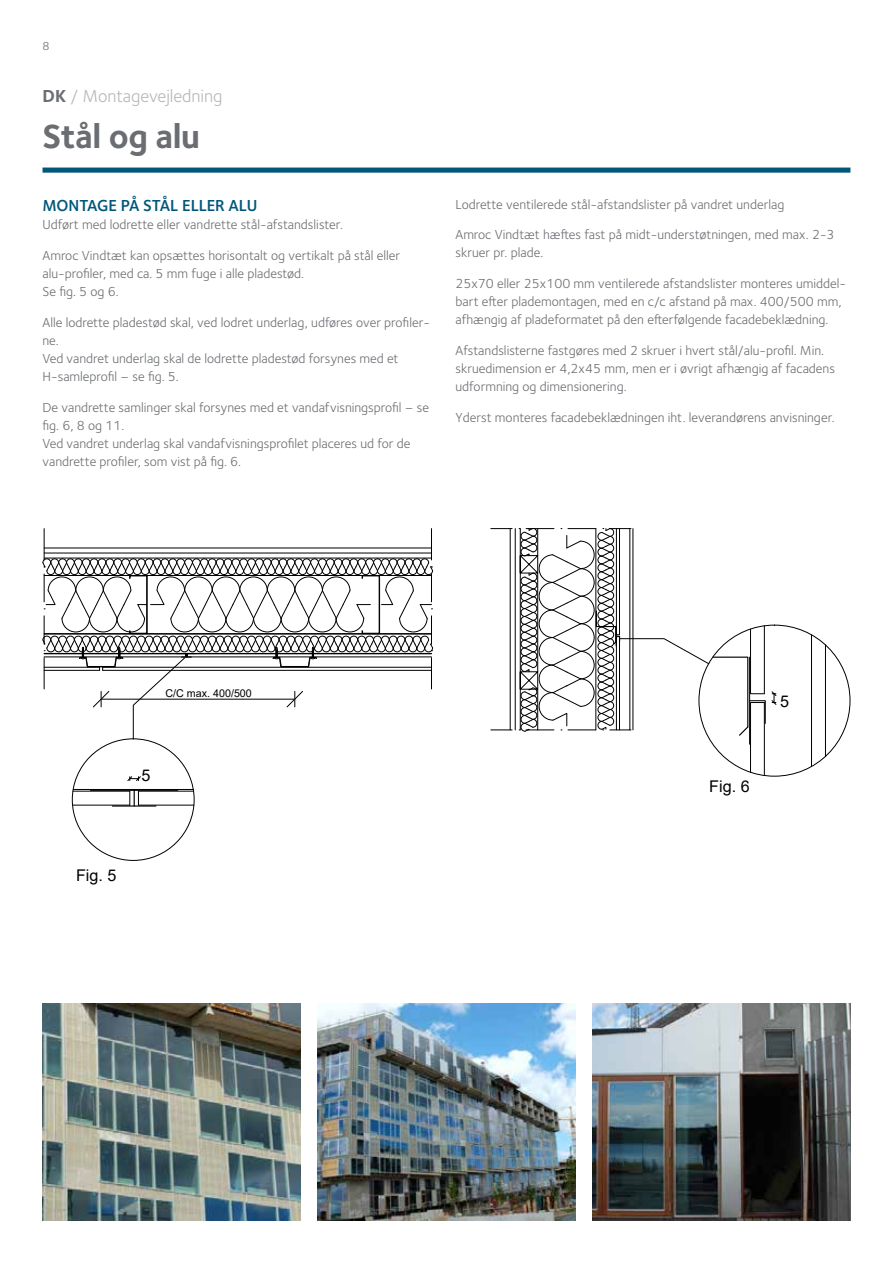
<style>
.page{position:relative;width:893px;height:1263px;background:#fff}
.page>*{position:absolute;margin:0;border:0;box-sizing:border-box;transform-origin:0 0}
.t1{font:700 34.5px "Foundry Sterling";letter-spacing:-.01em;color:#6a6d71}
.t2{font:18px "Foundry Sterling";letter-spacing:-.005em;color:#b6b7b7}
.t3{font:600 16.5px "Foundry Sterling";letter-spacing:-.01em;color:#005779}
.t4{font:16.2px "Arial";color:#000}
.t5{font:13.5px/18px "Foundry Sterling";color:#6a6d71}
.t6{font:12px "Foundry Sterling";color:#6a6d71}
.t7{font:10.65px "Arial";color:#000}
.s1{font-weight:700;color:#6a6d71}
</style>
<div class="page">
<div style="left:43px;top:168px;width:807px;height:5px;background:#005779"></div>
<hr style="left:44px;top:553px;width:387px;height:1px;background:#000">
<hr style="left:44px;top:548px;width:387px;height:1px;background:#000">
<hr style="left:44px;top:529px;width:1px;height:31px;background:#000">
<hr style="left:431px;top:529px;width:1px;height:31px;background:#000">
<hr style="left:515px;top:529px;width:1px;height:201px;background:#000">
<hr style="left:510px;top:529px;width:1px;height:201px;background:#000">
<svg style="left:491px;top:730px;width:21px;height:1px"></svg>
<svg style="left:491px;top:528px;width:21px;height:1px"></svg>
<svg style="left:42px;top:558px;width:391px;height:181px"></svg>
<hr style="left:811px;top:635px;width:1px;height:132px;background:#000">
<hr style="left:825px;top:645px;width:1px;height:112px;background:#000">
<hr style="left:749px;top:657px;width:1px;height:87px;background:#000">
<svg style="left:519px;top:528px;width:258px;height:209px"></svg>
<hr style="left:750px;top:702px;width:1px;height:70px;background:#000">
<hr style="left:764px;top:702px;width:1px;height:73px;background:#000">
<hr style="left:73px;top:789px;width:120px;height:1px;background:#000">
<hr style="left:73px;top:805px;width:57px;height:1px;background:#000">
<hr style="left:138px;top:805px;width:56px;height:1px;background:#000">
<hr style="left:73px;top:791px;width:57px;height:1px;background:#000">
<hr style="left:138px;top:791px;width:56px;height:1px;background:#000">
<hr style="left:91px;top:790px;width:87px;height:1px;background:#000">
<svg style="left:129px;top:790px;width:10px;height:15px"></svg>
<hr style="left:112px;top:805px;width:44px;height:2px;background:#000">
<svg style="left:127px;top:776px;width:14px;height:5px"></svg>
<img style="left:43px;top:1003px;width:257px;height:217px">
<img style="left:317px;top:1003px;width:258px;height:217px">
<img style="left:592px;top:1003px;width:258px;height:217px">
<p class="t6" style="left:43px;top:39px;width:9px">8</p>
<h2 class="t2" style="left:43px;top:86px;width:181px"><span class="s1">DK</span> / Montagevejledning</h2>
<h1 class="t1" style="left:43px;top:115px;width:159px">Stål og alu</h1>
<p class="t3" style="left:43px;top:196px;width:216px">MONTAGE PÅ STÅL ELLER ALU</p>
<p class="t5" style="left:43px;top:216px;width:302px">Udført med lodrette eller vandrette stål-afstandslister.</p>
<p class="t5" style="left:43px;top:247px;width:359px">Amroc Vindtæt kan opsættes horisontalt og vertikalt på stål eller alu-profiler, med ca. 5 mm fuge i alle pladestød.<br>Se fig. 5 og 6.</p>
<p class="t5" style="left:43px;top:314px;width:389px">Alle lodrette pladestød skal, ved lodret underlag, udføres over profiler&shy;ne.<br>Ved vandret underlag skal de lodrette pladestød forsynes med et H-samleprofil – se fig. 5.</p>
<p class="t5" style="left:43px;top:398px;width:388px">De vandrette samlinger skal forsynes med et vandafvisningsprofil – se fig. 6, 8 og 11.<br>Ved vandret underlag skal vandafvisningsprofilet placeres ud for de vandrette profiler, som vist på fig. 6.</p>
<p class="t5" style="left:455px;top:195px;width:330px">Lodrette ventilerede stål-afstandslister på vandret underlag</p>
<p class="t5" style="left:455px;top:226px;width:381px">Amroc Vindtæt hæftes fast på midt-understøtningen, med max. 2-3 skruer pr. plade.</p>
<p class="t5" style="left:455px;top:275px;width:392px">25x70 eller 25x100 mm ventilerede afstandslister monteres umiddel&shy;bart efter plademontagen, med en c/c afstand på max. 400/500 mm, afhængig af pladeformatet på den efterfølgende facadebeklædning.</p>
<p class="t5" style="left:455px;top:341px;width:381px">Afstandslisterne fastgøres med 2 skruer i hvert stål/alu-profil. Min. skruedimension er 4,2x45 mm, men er i øvrigt afhængig af facadens udformning og dimensionering.</p>
<p class="t5" style="left:455px;top:408px;width:381px">Yderst monteres facadebeklædningen iht. leverandørens anvisninger.</p>
<p class="t7" style="left:165px;top:686px;width:88px">C/C max. 400/500</p>
<p class="t4" style="left:142px;top:764px;width:10px">5</p>
<p class="t4" style="left:76px;top:864px;width:42px">Fig. 5</p>
<p class="t4" style="left:709px;top:775px;width:42px">Fig. 6</p>
<p class="t4" style="left:780px;top:690px;width:10px">5</p>
</div>
